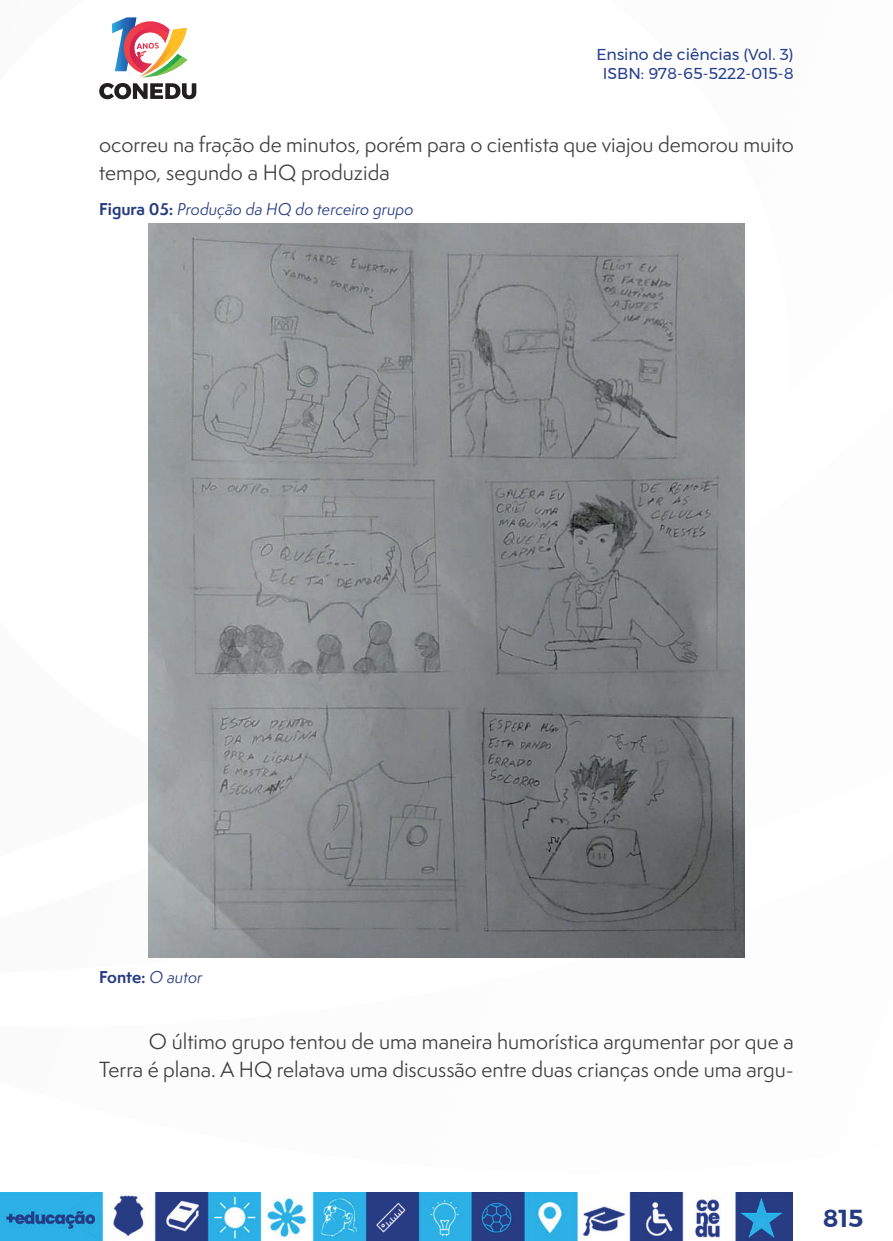
<style>
.page{position:relative;width:893px;height:1241px;background:#fff}
.page>*{position:absolute;margin:0;border:0;box-sizing:border-box;transform-origin:0 0}
.t1{font:600 24.5px "Montserrat";color:#263c82}
._7_CORPO{font:20.12px/28px "Semplicita Pro";color:#3e3e3f}
.t2{font:15.75px/18.9px "Montserrat";color:#253f8e;text-align:center}
._9_LEGENDAS{font:italic 15.75px "Semplicita Pro";color:#263c82}
._13_FONTES{font:700 15.75px "Semplicita Pro";letter-spacing:-.005em;color:#263c82}
.s1{font-weight:700;font-style:normal}
.s2{font-weight:400;font-style:italic}
</style>
<div class="page">
<svg style="left:112px;top:17px;width:75px;height:60px"></svg>
<svg style="left:99px;top:83px;width:97px;height:16px"></svg>
<img style="left:0;top:1192px;width:793px;height:48px">
<img style="left:149px;top:224px;width:595px;height:733px">
<p class="t2" style="left:596px;top:45px;width:199px">Ensino de ciências (Vol. 3)<br>ISBN: 978-65-5222-015-8</p>
<p class="_7_CORPO" style="left:99px;top:130px;width:696px">ocorreu na fração de minutos, porém para o cientista que viajou demorou muito tempo, segundo a HQ produzida</p>
<p class="_9_LEGENDAS" style="left:99px;top:198px;width:316px"><span class="s1">Figura 05:</span> Produção da HQ do terceiro grupo</p>
<p class="_13_FONTES" style="left:99px;top:965px;width:105px">Fonte: <span class="s2">O autor</span></p>
<p class="_7_CORPO" style="left:99px;top:1026px;width:696px;text-align:right">O último grupo tentou de uma maneira humorística argumentar por que a<br>Terra é plana. A HQ relatava uma discussão entre duas crianças onde uma argu-</p>
<p class="t1" style="left:823px;top:1198px;width:42px">815</p>
</div>
